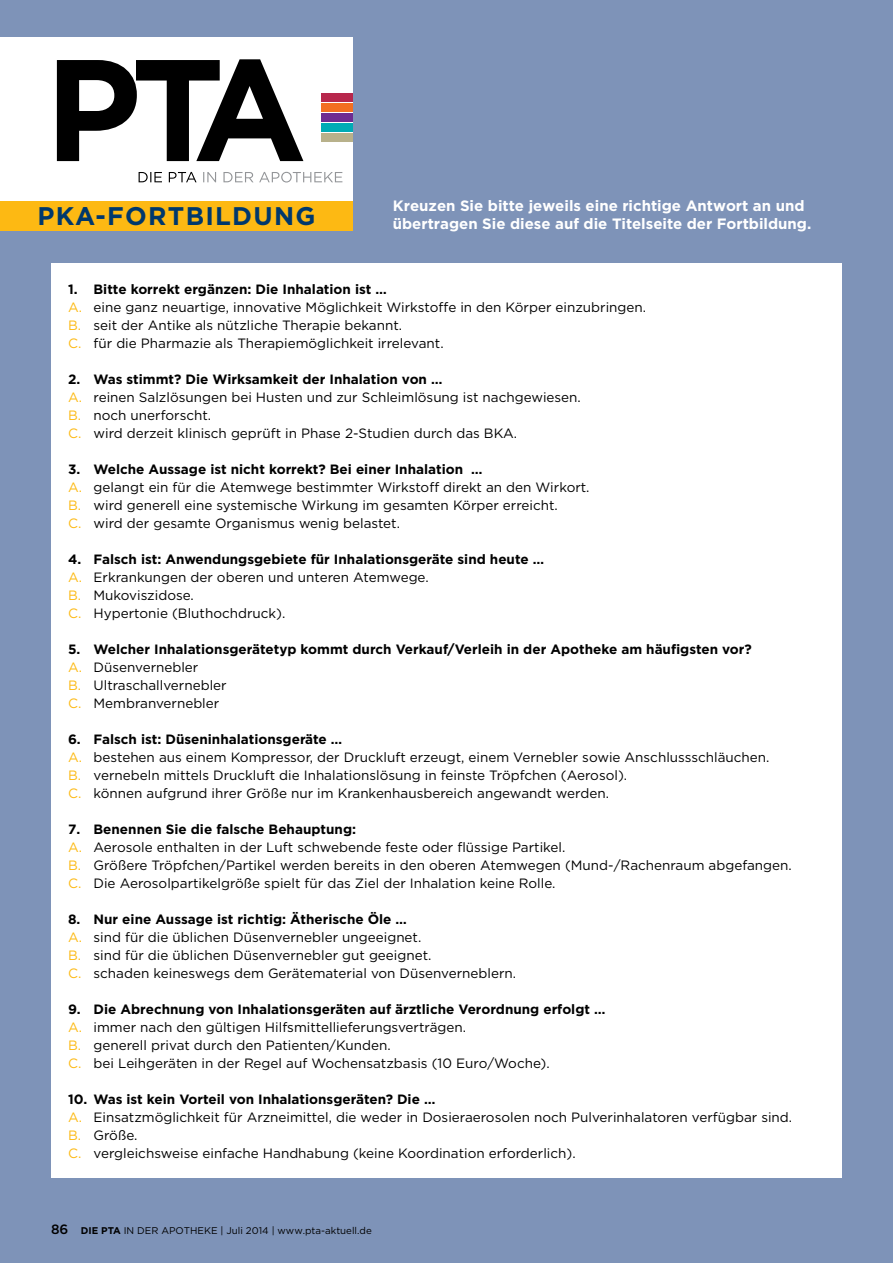
<style>
.page{position:relative;width:893px;height:1263px;background:#7e93b8}
.page>*{position:absolute;margin:0;border:0;box-sizing:border-box;transform-origin:0 0}
.t1{font:700 25.5px "Gotham";letter-spacing:.05em;color:#00386c}
.t2{font:700 15px/18px "Gotham";color:#fff}
.t3{font:13.5px/18px "Gotham";color:#000}
.t4{font:700 13.5px/18px "Gotham";color:#000}
.t5{font:9.75px "Gotham";color:#000}
.s1{font-weight:700}
.s2{color:#fdb913}
.s3{font-weight:400;color:#fdb913}
.s4{font-weight:400}
.s5{font-weight:500;font-size:13.5px}
</style>
<div class="page">
<div style="left:0;top:37px;width:353px;height:168px;background:#fff"></div>
<div style="left:321px;top:93px;width:32px;height:9px;background:#b7274c"></div>
<div style="left:321px;top:103px;width:32px;height:9px;background:#f36f21"></div>
<div style="left:321px;top:113px;width:32px;height:9px;background:#6f2c91"></div>
<div style="left:321px;top:123px;width:32px;height:9px;background:#00abb5"></div>
<div style="left:321px;top:134px;width:32px;height:8px;background:#b8b18b"></div>
<svg style="left:203px;top:172px;width:139px;height:10px"></svg>
<svg style="left:139px;top:172px;width:58px;height:10px"></svg>
<svg style="left:57px;top:60px;width:246px;height:101px"></svg>
<div style="left:0;top:201px;width:353px;height:30px;background:#fdb913"></div>
<div style="left:51px;top:264px;width:791px;height:914px;background:#fff"></div>
<h1 class="t1" style="left:37px;top:199px;width:280px">PKA-FORTBILDUNG</h1>
<p class="t2" style="left:393px;top:197px;width:420px">Kreuzen Sie bitte jeweils eine richtige Antwort an und übertragen Sie diese auf die Titelseite der Fortbildung.</p>
<p class="t3" style="left:68px;top:280px;width:580px"><span class="s1">1. Bitte korrekt ergänzen: Die Inhalation ist …<br></span><span class="s2">A.</span> eine ganz neuartige, innovative Möglichkeit Wirkstoffe in den Körper einzubringen.<br><span class="s2">B.</span> seit der Antike als nützliche Therapie bekannt.<br><span class="s2">C.</span> für die Pharmazie als Therapiemöglichkeit irrelevant.</p>
<p class="t3" style="left:68px;top:370px;width:514px"><span class="s1">2. Was stimmt? Die Wirksamkeit der Inhalation von …<br></span><span class="s2">A.</span> reinen Salzlösungen bei Husten und zur Schleimlösung ist nachgewiesen.<br><span class="s2">B.</span> noch unerforscht.<br><span class="s2">C.</span> wird derzeit klinisch geprüft in Phase 2-Studien durch das BKA.</p>
<p class="t3" style="left:68px;top:460px;width:523px"><span class="s1">3. Welche Aussage ist nicht korrekt? Bei einer Inhalation …<br></span><span class="s2">A.</span> gelangt ein für die Atemwege bestimmter Wirkstoff direkt an den Wirkort.<br><span class="s2">B.</span> wird generell eine systemische Wirkung im gesamten Körper erreicht.<br><span class="s2">C.</span> wird der gesamte Organismus wenig belastet.</p>
<p class="t3" style="left:68px;top:550px;width:478px"><span class="s1">4. Falsch ist: Anwendungsgebiete für Inhalationsgeräte sind heute … </span><span class="s2">A.</span> Erkrankungen der oberen und unteren Atemwege.<br><span class="s2">B.</span> Mukoviszidose.<br><span class="s2">C.</span> Hypertonie (Bluthochdruck).</p>
<p class="t4" style="left:68px;top:640px;width:685px">5. Welcher Inhalationsgerätetyp kommt durch Verkauf/Verleih in der Apotheke am häufigsten vor?<br><span class="s3">A.</span> <span class="s4">Düsenvernebler<br></span><span class="s3">B.</span> <span class="s4">Ultraschallvernebler<br></span><span class="s3">C.</span> <span class="s4">Membranvernebler</span></p>
<p class="t3" style="left:68px;top:730px;width:703px"><span class="s1">6. Falsch ist: Düseninhalationsgeräte …<br></span><span class="s2">A.</span> bestehen aus einem Kompressor, der Druckluft erzeugt, einem Vernebler sowie Anschlussschläuchen.<br><span class="s2">B.</span> vernebeln mittels Druckluft die Inhalationslösung in feinste Tröpfchen (Aerosol).<br><span class="s2">C.</span> können aufgrund ihrer Größe nur im Krankenhausbereich angewandt werden.</p>
<p class="t3" style="left:68px;top:820px;width:725px"><span class="s1">7. Benennen Sie die falsche Behauptung:<br></span><span class="s2">A.</span> Aerosole enthalten in der Luft schwebende feste oder flüssige Partikel.<br><span class="s2">B.</span> Größere Tröpfchen/Partikel werden bereits in den oberen Atemwegen (Mund-/Rachenraum abgefangen.<br><span class="s2">C.</span> Die Aerosolpartikelgröße spielt für das Ziel der Inhalation keine Rolle.</p>
<p class="t3" style="left:68px;top:910px;width:450px"><span class="s1">8. Nur eine Aussage ist richtig: Ätherische Öle …<br></span><span class="s2">A.</span> sind für die üblichen Düsenvernebler ungeeignet.<br><span class="s2">B.</span> sind für die üblichen Düsenvernebler gut geeignet.<br><span class="s2">C.</span> schaden keineswegs dem Gerätematerial von Düsenverneblern.</p>
<p class="t3" style="left:68px;top:1000px;width:539px"><span class="s1">9. Die Abrechnung von Inhalationsgeräten auf ärztliche Verordnung erfolgt … </span><span class="s2">A.</span> immer nach den gültigen Hilfsmittellieferungsverträgen.<br><span class="s2">B.</span> generell privat durch den Patienten/Kunden.<br><span class="s2">C.</span> bei Leihgeräten in der Regel auf Wochensatzbasis (10 Euro/Woche).</p>
<p class="t3" style="left:68px;top:1090px;width:726px"><span class="s1">10. Was ist kein Vorteil von Inhalationsgeräten? Die …<br></span><span class="s2">A.</span> Einsatzmöglichkeit für Arzneimittel, die weder in Dosieraerosolen noch Pulverinhalatoren verfügbar sind.<br><span class="s2">B.</span> Größe.<br><span class="s2">C.</span> vergleichsweise einfache Handhabung (keine Koordination erforderlich).</p>
<p class="t5" style="left:51px;top:1224px;width:322px"><span class="s5">86</span> <span class="s1">DIE PTA</span> IN DER APOTHEKE | Juli 2014 | www.pta-aktuell.de</p>
</div>
